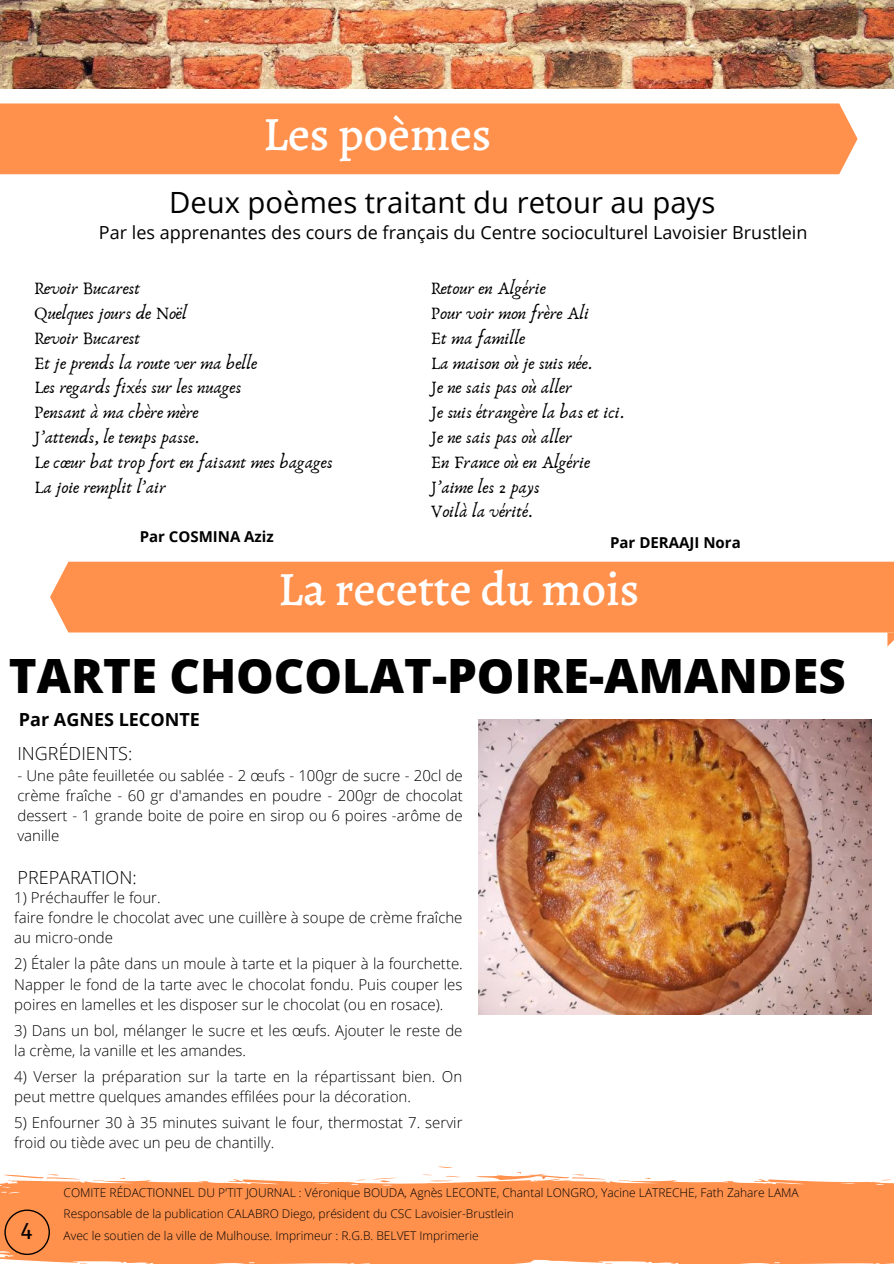
<style>
.page{position:relative;width:894px;height:1264px;background:#fff}
.page>*{position:absolute;margin:0;border:0;box-sizing:border-box;transform-origin:0 0}
.t1{font:500 48px "Alegreya";color:#fff}
.t2{font:800 47.25px "Open Sans";color:#000}
.t3{font:29.25px "Open Sans";color:#000}
.t4{font:21px "B612";color:#000}
.t5{font:18px/24.8px "Anaktoria";color:#000}
.t6{font:18px "Open Sans";color:#000}
.t7{font:300 18px "Open Sans";color:#000}
.t8{font:700 18px "Open Sans";color:#000}
.t9{font:300 15px/20.2px "Open Sans";color:#000}
.t10{font:700 15px "Open Sans";color:#000}
.t11{font:300 12px/21.1px "Open Sans";color:#000}
</style>
<div class="page">
<img style="left:0;top:0;width:893px;height:89px">
<div style="left:0;top:103px;width:857px;height:71px;background:#ff914d"></div>
<svg style="left:887px;top:632px;width:6px;height:14px"></svg>
<div style="left:50px;top:561px;width:843px;height:71px;background:#ff914d"></div>
<img style="left:478px;top:719px;width:393px;height:295px">
<svg style="left:0;top:1174px;width:419px;height:89px;background:#fe9c5e"></svg>
<svg style="left:419px;top:1166px;width:474px;height:97px;background:#ffa269"></svg>
<svg style="left:4px;top:1209px;width:46px;height:45px;background:#e88446"></svg>
<h1 class="t1" style="left:263px;top:101px;width:230px">Les poèmes</h1>
<h3 class="t3" style="left:169px;top:181px;width:547px">Deux poèmes traitant du retour au pays</h3>
<p class="t6" style="left:99px;top:220px;width:710px">Par les apprenantes des cours de français du Centre socioculturel Lavoisier Brustlein</p>
<p class="t5" style="left:34px;top:277px;width:300px">Revoir Bucarest<br>Quelques jours de Noël<br>Revoir Bucarest<br>Et je prends la route ver ma belle<br>Les regards fixés sur les nuages<br>Pensant à ma chère mère<br>J’attends, le temps passe.<br>Le cœur bat trop fort en faisant mes bagages<br>La joie remplit l’air</p>
<p class="t5" style="left:430px;top:277px;width:195px">Retour en Algérie<br>Pour voir mon frère Ali<br>Et ma famille<br>La maison où je suis née.<br>Je ne sais pas où aller<br>Je suis étrangère la bas et ici.<br>Je ne sais pas où aller<br>En France où en Algérie<br>J’aime les 2 pays<br>Voilà la vérité.</p>
<p class="t10" style="left:140px;top:525px;width:136px">Par COSMINA Aziz</p>
<p class="t10" style="left:610px;top:532px;width:132px">Par DERAAJI Nora</p>
<h1 class="t1" style="left:278px;top:556px;width:362px">La recette du mois</h1>
<h2 class="t2" style="left:9px;top:642px;width:838px">TARTE CHOCOLAT-POIRE-AMANDES</h2>
<p class="t8" style="left:19px;top:706px;width:182px">Par AGNES LECONTE</p>
<p class="t7" style="left:17px;top:741px;width:116px">INGRÉDIENTS:</p>
<p class="t9" style="left:17px;top:765px;width:447px;text-align:justify">- Une pâte feuilletée ou sablée - 2 œufs - 100gr de sucre - 20cl de crème fraîche - 60 gr d'amandes en poudre - 200gr de chocolat dessert - 1 grande boite de poire en sirop ou 6 poires -arôme de vanille</p>
<p class="t7" style="left:18px;top:865px;width:120px">PREPARATION:</p>
<p class="t9" style="left:14px;top:886px;width:449px">1) Préchauffer le four.<br>faire fondre le chocolat avec une cuillère à soupe de crème fraîche au micro-onde</p>
<p class="t9" style="left:14px;top:953px;width:450px;text-align:justify">2) Étaler la pâte dans un moule à tarte et la piquer à la fourchette.<br>Napper le fond de la tarte avec le chocolat fondu. Puis couper les poires en lamelles et les disposer sur le chocolat (ou en rosace).</p>
<p class="t9" style="left:14px;top:1019px;width:449px">3) Dans un bol, mélanger le sucre et les œufs. Ajouter le reste de la crème, la vanille et les amandes.</p>
<p class="t9" style="left:14px;top:1065px;width:449px">4) Verser la préparation sur la tarte en la répartissant bien. On peut mettre quelques amandes effilées pour la décoration.</p>
<p class="t9" style="left:14px;top:1112px;width:449px">5) Enfourner 30 à 35 minutes suivant le four, thermostat 7. servir froid ou tiède avec un peu de chantilly.</p>
<h3 class="t4" style="left:20px;top:1218px;width:15px">4</h3>
<p class="t11" style="left:64px;top:1181px;width:736px">COMITE RÉDACTIONNEL DU P'TIT JOURNAL : Véronique BOUDA, Agnès LECONTE, Chantal LONGRO, Yacine LATRECHE, Fath Zahare LAMA<br>Responsable de la publication CALABRO Diego, président du CSC Lavoisier-Brustlein<br>Avec le soutien de la ville de Mulhouse. Imprimeur : R.G.B. BELVET Imprimerie</p>
</div>
